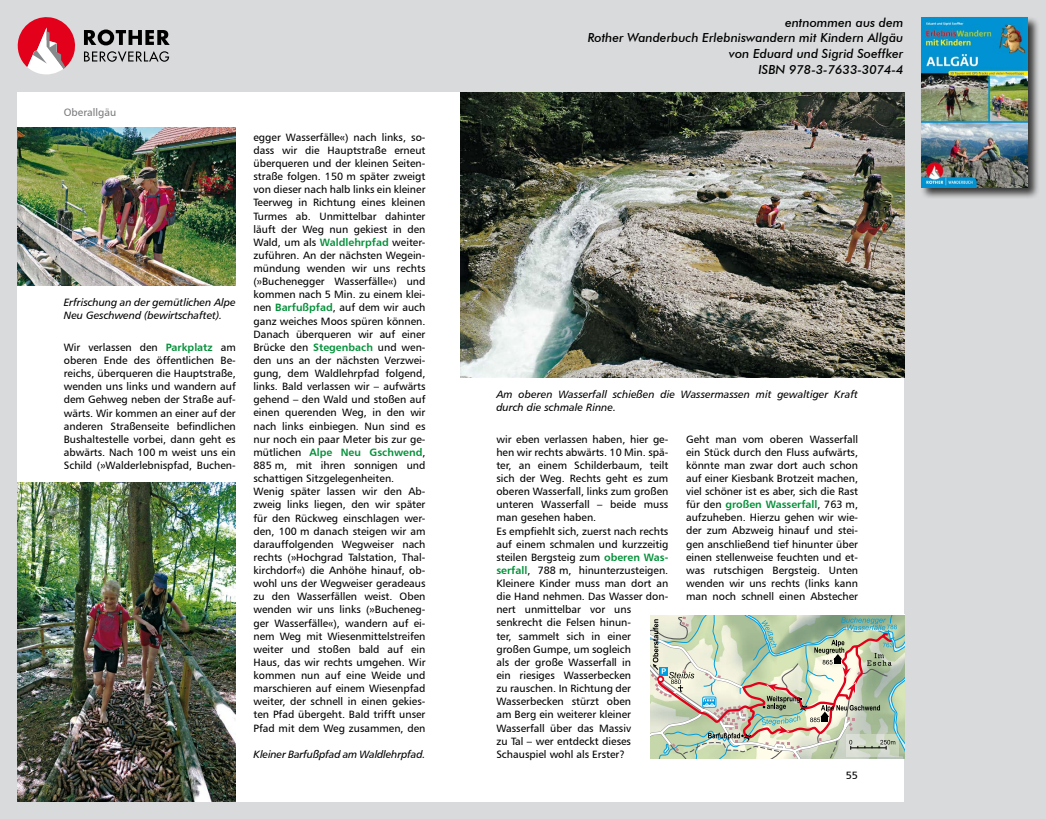
<style>
.page{position:relative;width:1046px;height:819px;background:#fff}
.page>*{position:absolute;margin:0;border:0;box-sizing:border-box;transform-origin:0 0}
.t1{font:italic 500 12.5px/15.8px "Futura BT";color:#000;text-align:right}
.t2{font:10.62px/13.1px "Humanist 777 BT Roman B";color:#000;text-align:justify}
.t3{font:10.62px/12.5px "Humanist 777 BT Italic B";letter-spacing:-.005em;color:#000}
.t4{font:10.62px "Humanist 777 BT Bold B";color:#009037}
.t5{font:10.62px "Humanist 777 BT Roman B";color:#7b7c7e}
.s1{font-family:"Humanist 777 BT Bold B";color:#009037}
.s2{font-family:"Humanist 777 BT Roman B";color:#000}
</style>
<div class="page">
<div style="left:0;top:0;width:1045px;height:819px;background:#d9dadb"></div>
<div style="left:18px;top:92px;width:886px;height:709px;background:#fff"></div>
<svg style="left:84px;top:30px;width:86px;height:15px"></svg>
<svg style="left:84px;top:51px;width:85px;height:11px"></svg>
<svg style="left:18px;top:17px;width:57px;height:57px"></svg>
<div style="left:919px;top:16px;width:120px;height:183px;background:#000;opacity:.75"></div>
<img style="left:921px;top:17px;width:106px;height:170px">
<img style="left:651px;top:615px;width:253px;height:143px">
<img style="left:461px;top:92px;width:443px;height:285px">
<img style="left:18px;top:482px;width:218px;height:319px">
<img style="left:18px;top:128px;width:218px;height:157px">
<p class="t5" style="left:64px;top:106px;width:54px">Oberallgäu</p>
<p class="t3" style="left:64px;top:296px;width:173px">Erfrischung an der gemütlichen Alpe<br>Neu Geschwend (bewirtschaftet).</p>
<p class="t2" style="left:64px;top:340px;width:173px">Wir verlassen den <span class="s1">Parkplatz</span> am oberen Ende des öffentlichen Be&shy;reichs, überqueren die Hauptstraße, wenden uns links und wandern auf dem Gehweg neben der Straße auf&shy;wärts. Wir kommen an einer auf der anderen Straßenseite befindlichen Bushaltestelle vorbei, dann geht es abwärts. Nach 100 m weist uns ein Schild (»Walderlebnispfad, Buchen-</p>
<p class="t2" style="left:253px;top:130px;width:173px">egger Wasserfälle«) nach links, so&shy;dass wir die Hauptstraße erneut überqueren und der kleinen Seiten&shy;straße folgen. 150 m später zweigt von dieser nach halb links ein kleiner Teerweg in Richtung eines kleinen Turmes ab. Unmittelbar dahinter läuft der Weg nun gekiest in den Wald, um als <span class="s1">Waldlehrpfad</span> weiter&shy;zuführen. An der nächsten Wegein&shy;mündung wenden wir uns rechts (»Buchenegger Wasserfälle«) und kommen nach 5 Min. zu einem klei&shy;nen <span class="s1">Barfußpfad</span>, auf dem wir auch ganz weiches Moos spüren können.<br>Danach überqueren wir auf einer Brücke den <span class="s1">Stegenbach</span> und wen&shy;den uns an der nächsten Verzwei&shy;gung, dem Waldlehrpfad folgend, links. Bald verlassen wir – aufwärts gehend – den Wald und stoßen auf einen querenden Weg, in den wir nach links einbiegen. Nun sind es nur noch ein paar Meter bis zur ge-</p>
<p class="t4" style="left:253px;top:445px;width:173px"><span class="s2">mütlichen</span> Alpe Neu Gschwend<span class="s2">,</span></p>
<p class="t2" style="left:253px;top:458px;width:173px;text-align:left">885 m, mit ihren sonnigen und schattigen Sitzgelegenheiten.<br>Wenig später lassen wir den Ab&shy;zweig links liegen, den wir später für den Rückweg einschlagen wer&shy;den, 100 m danach steigen wir am darauffolgenden Wegweiser nach rechts (»Hochgrad Talstation, Thal&shy;kirchdorf«) die Anhöhe hinauf, ob&shy;wohl uns der Wegweiser geradeaus zu den Wasserfällen weist. Oben wenden wir uns links (»Bucheneg&shy;ger Wasserfälle«), wandern auf ei&shy;nem Weg mit Wiesenmittelstreifen weiter und stoßen bald auf ein<br>Haus, das wir rechts umgehen. Wir kommen nun auf eine Weide und marschieren auf einem Wiesenpfad weiter, der schnell in einen gekies&shy;ten Pfad übergeht. Bald trifft unser<br>Pfad mit dem Weg zusammen, den</p>
<p class="t3" style="left:253px;top:747px;width:173px">Kleiner Barfußpfad am Waldlehrpfad.</p>
<p class="t1" style="left:587px;top:14px;width:317px">entnommen aus dem<br>Rother Wanderbuch Erlebniswandern mit Kindern Allgäu von Eduard und Sigrid Soeffker<br>ISBN 978-3-7633-3074-4</p>
<p class="t3" style="left:496px;top:388px;width:363px">Am oberen Wasserfall schießen die Wassermassen mit gewaltiger Kraft durch die schmale Rinne.</p>
<p class="t2" style="left:496px;top:432px;width:173px;text-align:left">wir eben verlassen haben, hier ge&shy;hen wir rechts abwärts. 10 Min. spä&shy;ter, an einem Schilderbaum, teilt sich der Weg. Rechts geht es zum oberen Wasserfall, links zum großen unteren Wasserfall – beide muss man gesehen haben.<br>Es empfiehlt sich, zuerst nach rechts auf einem schmalen und kurzzeitig steilen Bergsteig zum <span class="s1">oberen Was&shy;serfall</span>, 788 m, hinunterzusteigen.<br>Kleinere Kinder muss man dort an die Hand nehmen. Das Wasser don&shy;nert unmittelbar vor uns senkrecht die Felsen hinun-<br>ter, sammelt sich in einer<br>großen Gumpe, um sogleich<br>als der große Wasserfall in<br>ein riesiges Wasserbecken<br>zu rauschen. In Richtung der<br>Wasserbecken stürzt oben<br>am Berg ein weiterer kleiner<br>Wasserfall über das Massiv<br>zu Tal – wer entdeckt dieses<br>Schauspiel wohl als Erster?</p>
<p class="t2" style="left:686px;top:432px;width:173px">Geht man vom oberen Wasserfall ein Stück durch den Fluss aufwärts, könnte man zwar dort auch schon auf einer Kiesbank Brotzeit machen, viel schöner ist es aber, sich die Rast</p>
<p class="t4" style="left:686px;top:498px;width:173px"><span class="s2">für den</span> großen Wasserfall<span class="s2">, 763 m,</span></p>
<p class="t2" style="left:686px;top:511px;width:173px">aufzuheben. Hierzu gehen wir wie&shy;der zum Abzweig hinauf und stei&shy;gen anschließend tief hinunter über einen stellenweise feuchten und et&shy;was rutschigen Bergsteig. Unten wenden wir uns rechts (links kann man noch schnell einen Abstecher</p>
<p class="t2" style="left:845px;top:768px;width:14px">55</p>
</div>
